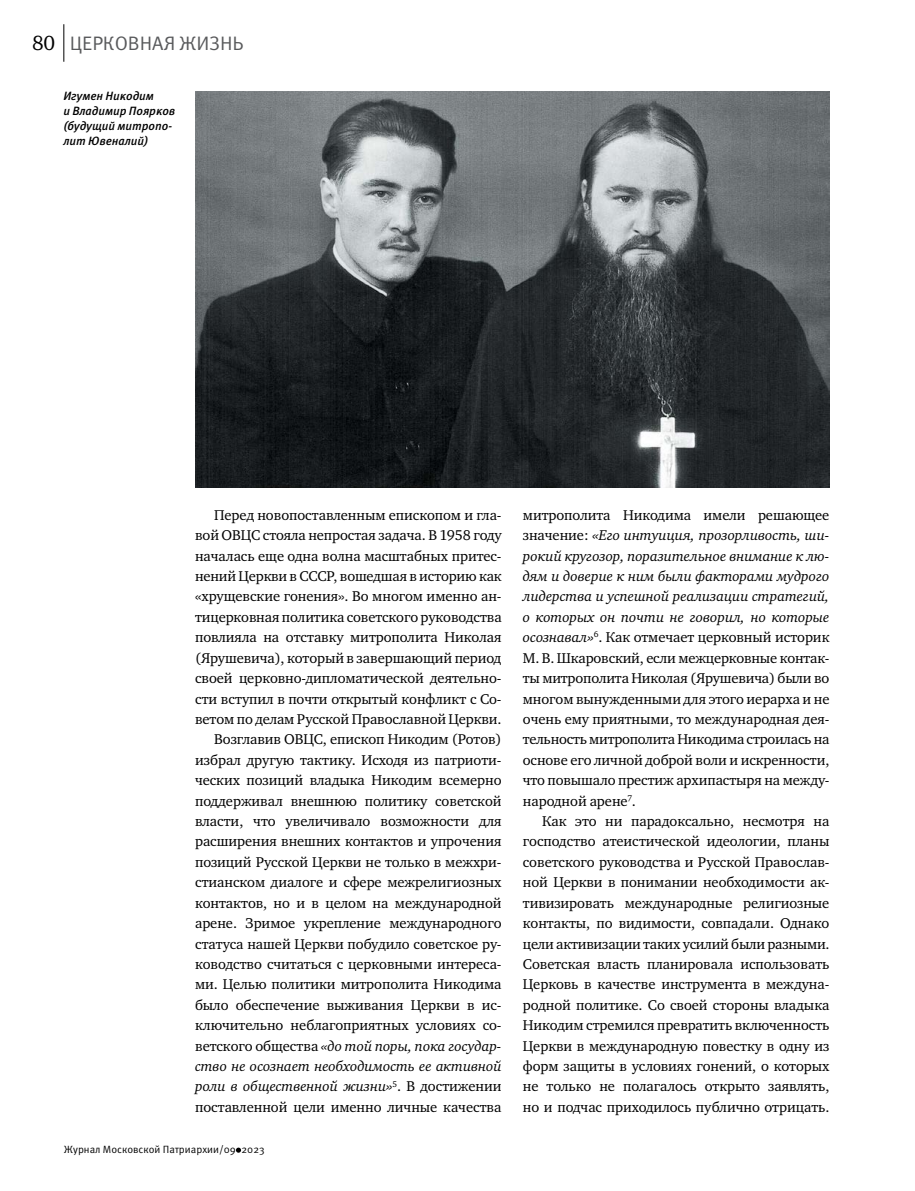
<style>
.page{position:relative;width:915px;height:1191px;background:#fff}
.page>*{position:absolute;margin:0;border:0;box-sizing:border-box;transform-origin:0 0}
.t1{font:19.5px "Meta Pro";letter-spacing:-.005em;color:#58595b}
.t2{font:14.55px/20.4px "Charter ITC";letter-spacing:-.005em;color:#000;text-align:justify}
.t3{font:italic 500 12px/15px "Meta Pro";letter-spacing:-.005em;color:#000}
.t4{font:10.5px "Meta Pro";color:#000}
.s1{font-family:"Charter ITC";font-size:21px;color:#000}
.s2{font-style:italic}
</style>
<div class="page">
<svg style="left:236px;top:1147px;width:5px;height:5px"></svg>
<hr style="left:63px;top:24px;width:1px;height:38px;background:#000">
<img style="left:195px;top:91px;width:634px;height:396px">
<h1 class="t1" style="left:32px;top:31px;width:213px"><span class="s1">80</span> ЦЕРКОВНАЯ ЖИЗНЬ</h1>
<p class="t3" style="left:63px;top:89px;width:113px">Игумен Никодим<br>и Владимир Поярков (будущий митропо&shy;лит Ювеналий)</p>
<p class="t2" style="left:195px;top:504px;width:308px;text-align:right">Перед новопоставленным епископом и гла&shy;вой ОВЦС стояла непростая задача. В 1958 году началась еще одна волна масштабных притес&shy;нений Церкви в СССР, вошедшая в историю как «хрущевские гонения». Во многом именно ан&shy;тицерковная политика советского руководства повлияла на отставку митрополита Николая (Ярушевича), который в завершающий период своей церковно-дипломатической деятельно&shy;сти вступил в почти открытый конфликт с Со&shy;ветом по делам Русской Православной Церкви.<br>Возглавив ОВЦС, епископ Никодим (Ротов) избрал другую тактику. Исходя из патриоти&shy;ческих позиций владыка Никодим всемерно поддерживал внешнюю политику советской власти, что увеличивало возможности для расширения внешних контактов и упрочения позиций Русской Церкви не только в межхри&shy;стианском диалоге и сфере межрелигиозных контактов, но и в целом на международной арене. Зримое укрепление международного статуса нашей Церкви побудило советское ру&shy;ководство считаться с церковными интереса&shy;ми. Целью политики митрополита Никодима было обеспечение выживания Церкви в ис&shy;ключительно неблагоприятных условиях со&shy;ветского общества <span class="s2">«до той поры, пока государ&shy;ство не осознает необходимость ее активной роли в общественной жизни»</span><sup>5</sup>. В достижении поставленной цели именно личные качества</p>
<p class="t2" style="left:522px;top:504px;width:308px">митрополита Никодима имели решающее значение: <span class="s2">«Его интуиция, прозорливость, ши&shy;рокий кругозор, поразительное внимание к лю&shy;дям и доверие к ним были факторами мудрого лидерства и успешной реализации стратегий, о которых он почти не говорил, но которые осознавал»</span><sup>6</sup>. Как отмечает церковный историк М. В. Шкаровский, если межцерковные контак&shy;ты митрополита Николая (Ярушевича) были во многом вынужденными для этого иерарха и не очень ему приятными, то международная дея&shy;тельность митрополита Никодима строилась на основе его личной доброй воли и искренности, что повышало престиж архипастыря на между&shy;народной арене<sup>7</sup>.</p>
<p class="t2" style="left:522px;top:811px;width:308px;text-indent:19px">Как это ни парадоксально, несмотря на господство атеистической идеологии, планы советского руководства и Русской Православ&shy;ной Церкви в понимании необходимости ак&shy;тивизировать международные религиозные контакты, по видимости, совпадали. Однако цели активизации таких усилий были разными.<br>Советская власть планировала использовать Церковь в качестве инструмента в междуна&shy;родной политике. Со своей стороны владыка Никодим стремился превратить включенность Церкви в международную повестку в одну из форм защиты в условиях гонений, о которых не только не полагалось открыто заявлять, но и подчас приходилось публично отрицать.</p>
<p class="t4" style="left:64px;top:1142px;width:202px">Журнал Московской Патриархии/09 2023</p>
</div>
